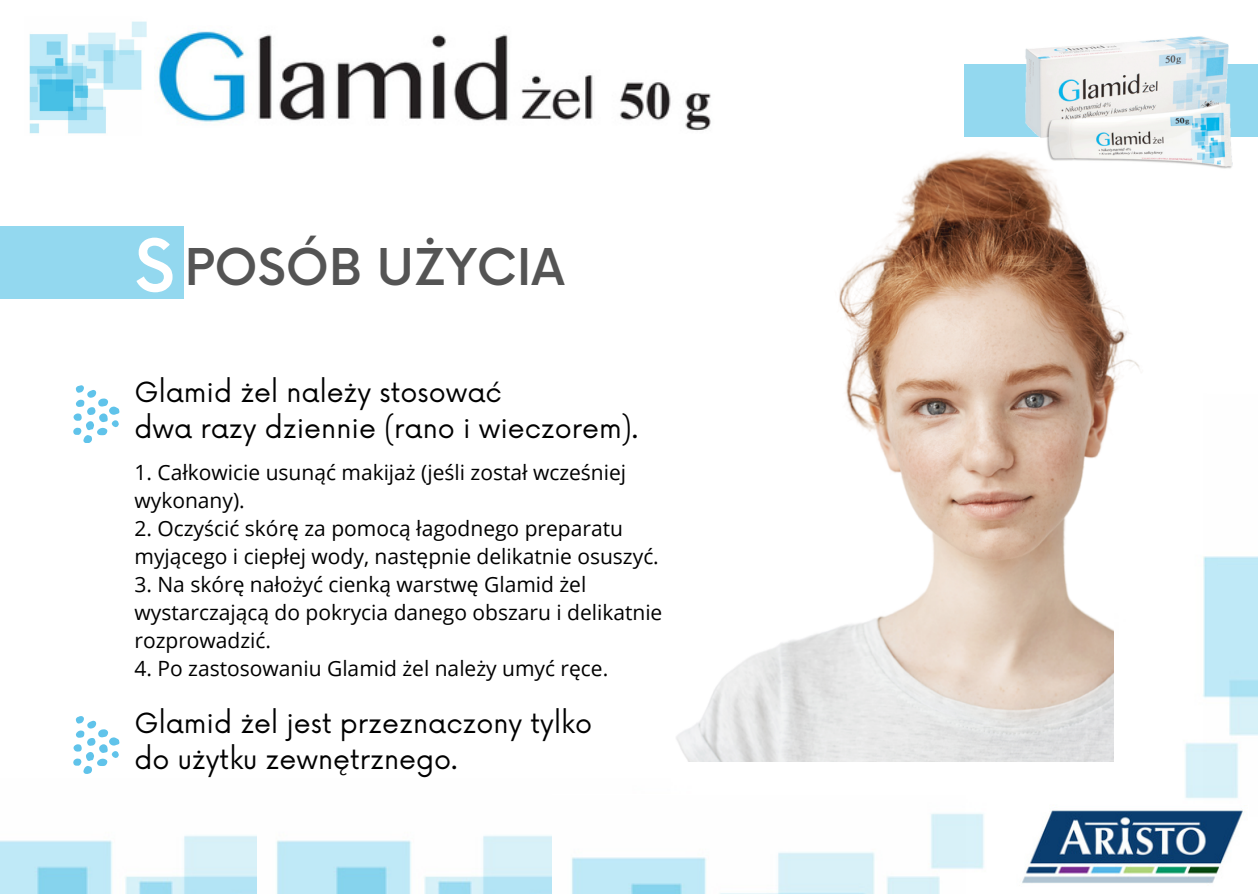
<style>
.page{position:relative;width:1258px;height:894px;background:#fff}
.page>*{position:absolute;margin:0;border:0;box-sizing:border-box;transform-origin:0 0}
.t1{font:500 49.2px "Now";color:#545454}
.t2{font:27px/36px "Now";color:#000}
.t3{font:21px/27.9px "Open Sans";color:#000}
.s1{font-size:71.1px;color:#fff}
</style>
<div class="page">
<div style="left:964px;top:65px;width:294px;height:72px;background:#93d8ef"></div>
<img style="left:1011px;top:36px;width:237px;height:100px">
<img style="left:29px;top:21px;width:118px;height:113px">
<img style="left:157px;top:31px;width:554px;height:100px">
<img style="left:676px;top:136px;width:557px;height:625px">
<img style="left:0;top:835px;width:257px;height:58px">
<img style="left:276px;top:835px;width:276px;height:58px">
<img style="left:1115px;top:393px;width:143px;height:406px">
<img style="left:571px;top:813px;width:413px;height:80px">
<div style="left:0;top:226px;width:184px;height:72px;background:#93d8ef"></div>
<img style="left:1022px;top:810px;width:221px;height:74px">
<svg style="left:73px;top:716px;width:47px;height:58px"></svg>
<svg style="left:73px;top:385px;width:47px;height:58px"></svg>
<h1 class="t1" style="left:134px;top:240px;width:431px"><span class="s1">S</span> POSÓB UŻYCIA</h1>
<p class="t2" style="left:134px;top:376px;width:505px">Glamid żel należy stosować<br>dwa razy dziennie (rano i wieczorem).</p>
<p class="t3" style="left:134px;top:458px;width:493px">1. Całkowicie usunąć makijaż (jeśli został wcześniej wykonany).</p>
<p class="t3" style="left:134px;top:514px;width:526px">2. Oczyścić skórę za pomocą łagodnego preparatu myjącego i ciepłej wody, następnie delikatnie osuszyć.</p>
<p class="t3" style="left:134px;top:570px;width:529px">3. Na skórę nałożyć cienką warstwę Glamid żel wystarczającą do pokrycia danego obszaru i delikatnie rozprowadzić.</p>
<p class="t3" style="left:134px;top:654px;width:475px">4. Po zastosowaniu Glamid żel należy umyć ręce.</p>
<p class="t2" style="left:134px;top:706px;width:459px">Glamid żel jest przeznaczony tylko do użytku zewnętrznego.</p>
</div>
